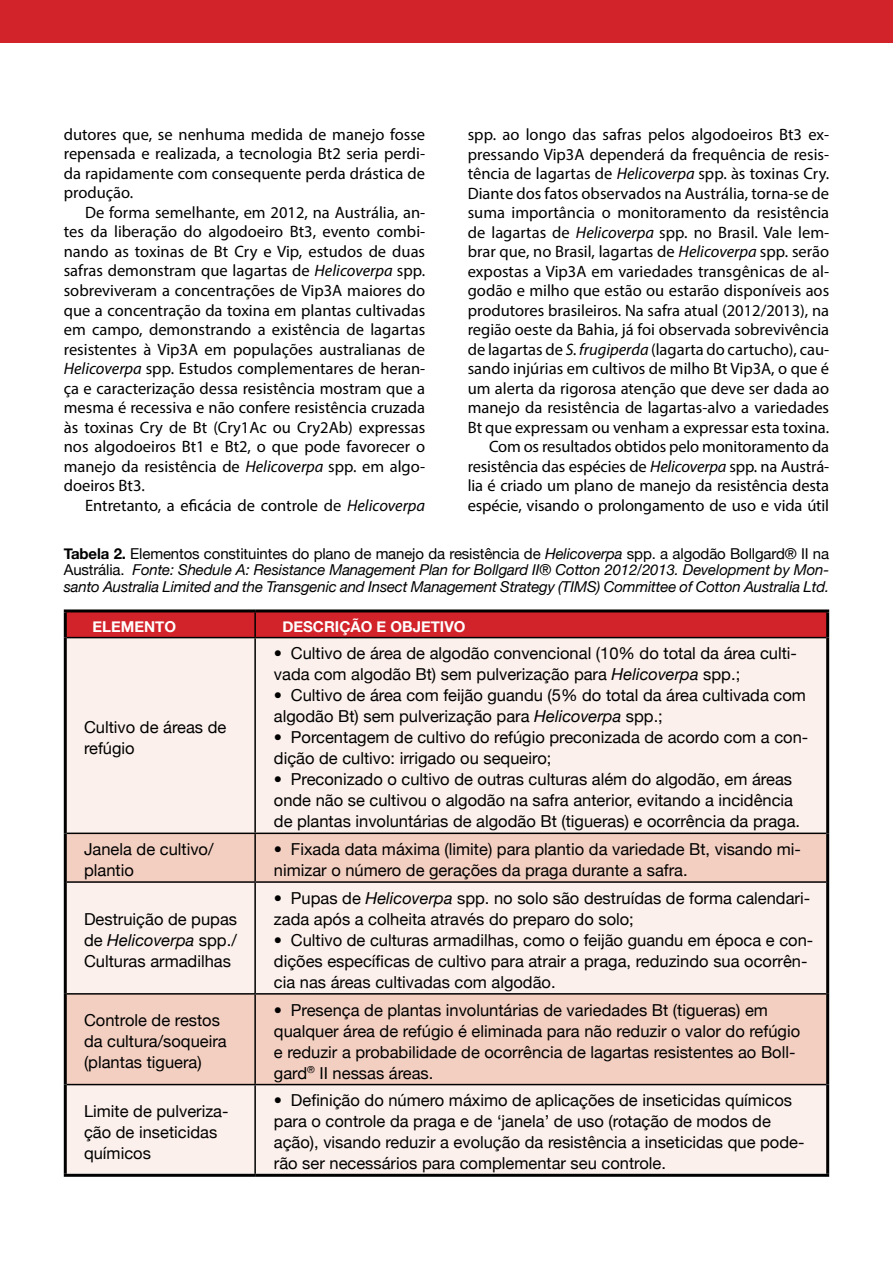
<style>
.page{position:relative;width:893px;height:1263px;background:#fff}
.page>*{position:absolute;margin:0;border:0;box-sizing:border-box;transform-origin:0 0}
.t1{font:16.5px/19.5px "Myriad Pro";color:#000;text-align:justify}
.t2{font:16.5px/21px "Helvetica Neue";color:#000}
.t3{font:italic 15px/16.5px "Helvetica Neue";letter-spacing:-.01em;color:#000;text-align:justify}
.t4{font:700 15px "Helvetica Neue";color:#fff}
.s1{font-style:italic}
.s2{font-weight:700;font-style:normal}
.s3{font-style:normal}
</style>
<div class="page">
<div style="left:0;top:0;width:893px;height:43px;background:#d2232a"></div>
<svg style="left:67px;top:612px;width:759px;height:25px;background:#cc2228"></svg>
<div style="left:67px;top:638px;width:759px;height:536px;background:#fbf0eb"></div>
<svg style="left:67px;top:834px;width:759px;height:250px;background:#f5dcd2"></svg>
<hr style="left:64px;top:609px;width:191px;height:3px;background:#000">
<hr style="left:64px;top:612px;width:3px;height:26px;background:#000">
<hr style="left:255px;top:609px;width:574px;height:3px;background:#000">
<hr style="left:826px;top:612px;width:3px;height:26px;background:#000">
<hr style="left:64px;top:638px;width:3px;height:195px;background:#000">
<hr style="left:826px;top:638px;width:3px;height:195px;background:#000">
<hr style="left:64px;top:833px;width:3px;height:49px;background:#000">
<hr style="left:826px;top:833px;width:3px;height:49px;background:#000">
<hr style="left:64px;top:882px;width:3px;height:112px;background:#000">
<hr style="left:826px;top:882px;width:3px;height:112px;background:#000">
<hr style="left:64px;top:994px;width:3px;height:90px;background:#000">
<hr style="left:826px;top:994px;width:3px;height:90px;background:#000">
<hr style="left:64px;top:1084px;width:3px;height:90px;background:#000">
<hr style="left:826px;top:1084px;width:3px;height:90px;background:#000">
<hr style="left:64px;top:1174px;width:191px;height:3px;background:#000">
<hr style="left:255px;top:1174px;width:574px;height:3px;background:#000">
<hr style="left:254px;top:612px;width:2px;height:25px;background:#000">
<hr style="left:67px;top:637px;width:188px;height:1px;background:#000">
<hr style="left:255px;top:637px;width:571px;height:1px;background:#000">
<hr style="left:254px;top:638px;width:2px;height:194px;background:#000">
<hr style="left:67px;top:832px;width:188px;height:2px;background:#000">
<hr style="left:255px;top:832px;width:571px;height:2px;background:#000">
<hr style="left:254px;top:834px;width:2px;height:47px;background:#000">
<hr style="left:67px;top:881px;width:188px;height:2px;background:#000">
<hr style="left:255px;top:881px;width:571px;height:2px;background:#000">
<hr style="left:254px;top:883px;width:2px;height:110px;background:#000">
<hr style="left:67px;top:993px;width:188px;height:1px;background:#000">
<hr style="left:255px;top:993px;width:571px;height:1px;background:#000">
<hr style="left:254px;top:994px;width:2px;height:90px;background:#000">
<hr style="left:67px;top:1084px;width:188px;height:1px;background:#000">
<hr style="left:255px;top:1084px;width:571px;height:1px;background:#000">
<hr style="left:254px;top:1085px;width:2px;height:89px;background:#000">
<p class="t1" style="left:64px;top:124px;width:363px">dutores que, se nenhuma medida de manejo fosse repensada e realizada, a tecnologia Bt2 seria perdi&shy;da rapidamente com consequente perda drástica de produção.</p>
<p class="t1" style="left:64px;top:202px;width:363px;text-indent:21px">De forma semelhante, em 2012, na Austrália, an&shy;tes da liberação do algodoeiro Bt3, evento combi&shy;nando as toxinas de Bt Cry e Vip, estudos de duas safras demonstram que lagartas de <span class="s1">Helicoverpa</span> spp. sobreviveram a concentrações de Vip3A maiores do que a concentração da toxina em plantas cultivadas em campo, demonstrando a existência de lagartas resistentes à Vip3A em populações australianas de <span class="s1">Helicoverpa</span> spp. Estudos complementares de heran&shy;ça e caracterização dessa resistência mostram que a mesma é recessiva e não confere resistência cruzada às toxinas Cry de Bt (Cry1Ac ou Cry2Ab) expressas nos algodoeiros Bt1 e Bt2, o que pode favorecer o manejo da resistência de <span class="s1">Helicoverpa</span> spp. em algo&shy;doeiros Bt3.</p>
<p class="t1" style="left:85px;top:495px;width:342px">Entretanto, a eficácia de controle de <span class="s1">Helicoverpa</span></p>
<p class="t1" style="left:468px;top:124px;width:363px;text-align:right">spp. ao longo das safras pelos algodoeiros Bt3 ex&shy;pressando Vip3A dependerá da frequência de resis&shy;tência de lagartas de <span class="s1">Helicoverpa</span> spp. às toxinas Cry.<br>Diante dos fatos observados na Austrália, torna-se de suma importância o monitoramento da resistência de lagartas de <span class="s1">Helicoverpa</span> spp. no Brasil. Vale lem&shy;brar que, no Brasil, lagartas de <span class="s1">Helicoverpa</span> spp. serão expostas a Vip3A em variedades transgênicas de al&shy;godão e milho que estão ou estarão disponíveis aos produtores brasileiros. Na safra atual (2012/2013), na região oeste da Bahia, já foi observada sobrevivência de lagartas de <span class="s1">S. frugiperda</span> (lagarta do cartucho), cau&shy;sando injúrias em cultivos de milho Bt Vip3A, o que é um alerta da rigorosa atenção que deve ser dada ao manejo da resistência de lagartas-alvo a variedades Bt que expressam ou venham a expressar esta toxina.<br>Com os resultados obtidos pelo monitoramento da resistência das espécies de <span class="s1">Helicoverpa</span> spp. na Austrá&shy;lia é criado um plano de manejo da resistência desta espécie, visando o prolongamento de uso e vida útil</p>
<p class="t3" style="left:64px;top:545px;width:767px"><span class="s2">TABELA 2.</span> <span class="s3">Elementos constituintes do plano de manejo da resistência de</span> Helicoverpa <span class="s3">spp. a algodão Bollgard® II na Austrália.</span> Fonte: Shedule A: Resistance Management Plan for Bollgard II® Cotton 2012/2013. Development by Mon&shy;santo Australia Limited and the Transgenic and Insect Management Strategy (TIMS) Committee of Cotton Australia Ltd.</p>
<p class="t4" style="left:93px;top:617px;width:21px">ELEME</p>
<p class="t4" style="left:144px;top:617px;width:33px">NTO</p>
<p class="t4" style="left:282px;top:617px;width:185px">DESC RIÇÃO E OBJETIVO</p>
<p class="t2" style="left:84px;top:716px;width:144px">Cultivo de áreas de refúgio</p>
<p class="t2" style="left:274px;top:643px;width:525px">• Cultivo de área de algodão convencional (10% do total da área culti&shy;vada com algodão Bt) sem pulverização para <span class="s1">Helicoverpa</span> spp.;</p>
<p class="t2" style="left:274px;top:685px;width:533px">• Cultivo de área com feijão guandu (5% do total da área cultivada com algodão Bt) sem pulverização para <span class="s1">Helicoverpa</span> spp.;</p>
<p class="t2" style="left:274px;top:727px;width:536px">• Porcentagem de cultivo do refúgio preconizada de acordo com a con&shy;dição de cultivo: irrigado ou sequeiro;</p>
<p class="t2" style="left:274px;top:769px;width:528px">• Preconizado o cultivo de outras culturas além do algodão, em áreas onde não se cultivou o algodão na safra anterior, evitando a incidência de plantas involuntárias de algodão Bt (tigueras) e ocorrência da praga.</p>
<p class="t2" style="left:84px;top:838px;width:131px">Janela de cultivo/ plantio</p>
<p class="t2" style="left:274px;top:838px;width:529px">• Fixada data máxima (limite) para plantio da variedade Bt, visando mi&shy;nimizar o número de gerações da praga durante a safra.</p>
<p class="t2" style="left:84px;top:908px;width:155px;text-align:justify">Destruição de pupas de <span class="s1">Helicoverpa</span> spp./ Culturas armadilhas</p>
<p class="t2" style="left:274px;top:887px;width:538px">• Pupas de <span class="s1">Helicoverpa</span> spp. no solo são destruídas de forma calendari&shy;zada após a colheita através do preparo do solo;</p>
<p class="t2" style="left:274px;top:929px;width:541px">• Cultivo de culturas armadilhas, como o feijão guandu em época e con&shy;dições específicas de cultivo para atrair a praga, reduzindo sua ocorrên&shy;cia nas áreas cultivadas com algodão.</p>
<p class="t2" style="left:84px;top:1009px;width:144px">Controle de restos da cultura/soqueira (plantas tiguera)</p>
<p class="t2" style="left:274px;top:999px;width:528px">• Presença de plantas involuntárias de variedades Bt (tigueras) em qualquer área de refúgio é eliminada para não reduzir o valor do refúgio e reduzir a probabilidade de ocorrência de lagartas resistentes ao Boll&shy;gard<sup>®</sup> II nessas áreas.</p>
<p class="t2" style="left:84px;top:1100px;width:146px">Limite de pulveriza&shy;ção de inseticidas químicos</p>
<p class="t2" style="left:274px;top:1090px;width:532px">• Definição do número máximo de aplicações de inseticidas químicos para o controle da praga e de ‘janela’ de uso (rotação de modos de ação), visando reduzir a evolução da resistência a inseticidas que pode&shy;rão ser necessários para complementar seu controle.</p>
</div>
